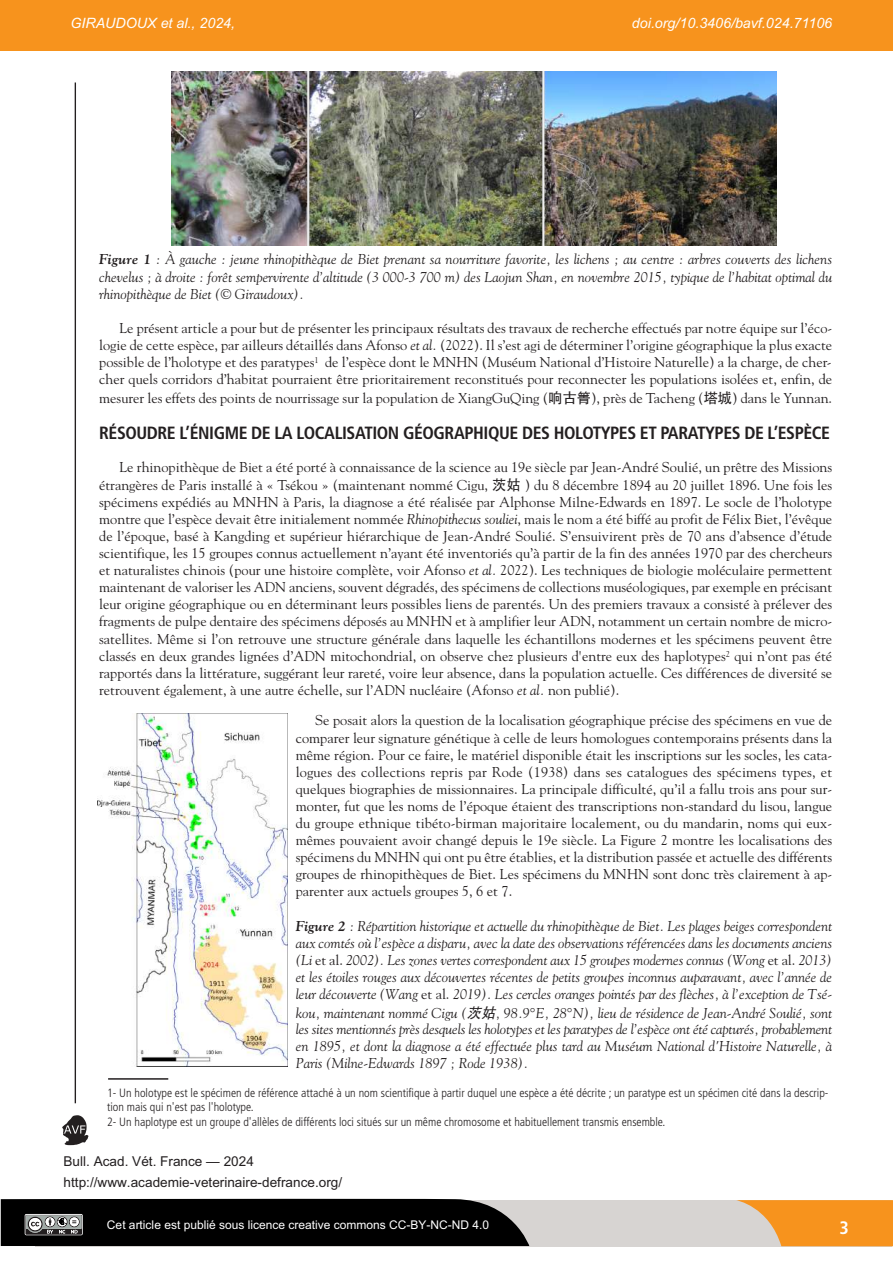
<style>
.page{position:relative;width:893px;height:1263px;background:#fff}
.page>*{position:absolute;margin:0;border:0;box-sizing:border-box;transform-origin:0 0}
.t1{font:700 condensed 18px "Frutiger";color:#fff}
.t2{font:700 condensed 17.7px "Frutiger";letter-spacing:-.025em;color:#231f20}
.t3{font:14.25px/17.1px "Goudy";color:#231f20;text-align:justify}
.t4{font:italic 14.25px/17.1px "Goudy";color:#231f20;text-align:justify}
.t5{font:italic 14.25px "Arial";color:#fff}
.t6{font:13.65px/21px "Arial";color:#231f20}
.t7{font:300 condensed 12px/14.4px "Frutiger";color:#231f20}
.t8{font:12px "Arial";color:#fff}
.s1{font-weight:700}
.s2{font-style:italic}
.s3{font-family:"ST Heiti"}
.s4{font-style:normal}
</style>
<div class="page">
<div style="left:35px;top:1199px;width:856px;height:47px;background:#d7d4d2"></div>
<svg style="left:736px;top:1200px;width:157px;height:46px"></svg>
<svg style="left:62px;top:1115px;width:26px;height:30px"></svg>
<div style="left:0;top:0;width:893px;height:51px;background:#f7931d"></div>
<hr style="left:75px;top:82px;width:1px;height:1021px;background:#231f20">
<svg style="left:1px;top:1198px;width:528px;height:48px;background:#131313"></svg>
<img style="left:171px;top:71px;width:606px;height:174px">
<img style="left:97px;top:713px;width:191px;height:353px">
<hr style="left:108px;top:1078px;width:60px;height:2px;background:#231f20">
<p class="t5" style="left:70px;top:15px;width:166px">GIRAUDOUX et al., 2024,</p>
<p class="t5" style="left:632px;top:15px;width:202px">doi.org/10.3406/bavf.024.71106</p>
<p class="t4" style="left:99px;top:251px;width:734px"><span class="s1">Figure 1</span> : À gauche : jeune rhinopithèque de Biet prenant sa nourriture favorite, les lichens ; au centre : arbres couverts des lichens chevelus ; à droite : forêt sempervirente d’altitude (3 000-3 700 m) des Laojun Shan, en novembre 2015, typique de l’habitat optimal du rhinopithèque de Biet (© Giraudoux).</p>
<p class="t3" style="left:99px;top:319px;width:734px;text-indent:20px">Le présent article a pour but de présenter les principaux résultats des travaux de recherche effectués par notre équipe sur l’éco&shy;logie de cette espèce, par ailleurs détaillés dans Afonso <span class="s2">et al.</span> (2022). Il s’est agi de déterminer l’origine géographique la plus exacte possible de l’holotype et des paratypes<sup>1</sup> de l’espèce dont le MNHN (Muséum National d’Histoire Naturelle) a la charge, de cher&shy;cher quels corridors d’habitat pourraient être prioritairement reconstitués pour reconnecter les populations isolées et, enfin, de</p>
<p class="t3" style="left:99px;top:389px;width:734px">mesurer les effets des points de nourrissage sur la population de XiangGuQing (<span class="s3">响古箐</span>), près de Tacheng (<span class="s3">塔城</span>) dans le Yunnan.</p>
<p class="t2" style="left:99px;top:426px;width:732px">RÉSOUDRE L’ÉNIGME DE LA LOCALISATION GÉOGRAPHIQUE DES HOLOTYPES ET PARATYPES DE L’ESPÈCE</p>
<p class="t3" style="left:99px;top:457px;width:734px;line-height:18.8px;text-align:right">Le rhinopithèque de Biet a été porté à connaissance de la science au 19e siècle par Jean-André Soulié, un prêtre des Missions étrangères de Paris installé à « Tsékou » (maintenant nommé Cigu, <span class="s3">茨姑</span> ) du 8 décembre 1894 au 20 juillet 1896. Une fois les</p>
<p class="t3" style="left:99px;top:493px;width:734px">spécimens expédiés au MNHN à Paris, la diagnose a été réalisée par Alphonse Milne-Edwards en 1897. Le socle de l’holotype montre que l’espèce devait être initialement nommée <span class="s2">Rhinopithecus souliei</span>, mais le nom a été biffé au profit de Félix Biet, l’évêque de l’époque, basé à Kangding et supérieur hiérarchique de Jean-André Soulié. S’ensuivirent près de 70 ans d’absence d’étude scientifique, les 15 groupes connus actuellement n’ayant été inventoriés qu’à partir de la fin des années 1970 par des chercheurs et naturalistes chinois (pour une histoire complète, voir Afonso <span class="s2">et al.</span> 2022). Les techniques de biologie moléculaire permettent maintenant de valoriser les ADN anciens, souvent dégradés, des spécimens de collections muséologiques, par exemple en précisant leur origine géographique ou en déterminant leurs possibles liens de parentés. Un des premiers travaux a consisté à prélever des fragments de pulpe dentaire des spécimens déposés au MNHN et à amplifier leur ADN, notamment un certain nombre de micro&shy;satellites. Même si l’on retrouve une structure générale dans laquelle les échantillons modernes et les spécimens peuvent être classés en deux grandes lignées d’ADN mitochondrial, on observe chez plusieurs d'entre eux des haplotypes<sup>2</sup> qui n’ont pas été rapportés dans la littérature, suggérant leur rareté, voire leur absence, dans la population actuelle. Ces différences de diversité se retrouvent également, à une autre échelle, sur l’ADN nucléaire (Afonso <span class="s2">et al.</span> non publié).</p>
<p class="t3" style="left:296px;top:712px;width:538px;text-indent:19px">Se posait alors la question de la localisation géographique précise des spécimens en vue de comparer leur signature génétique à celle de leurs homologues contemporains présents dans la même région. Pour ce faire, le matériel disponible était les inscriptions sur les socles, les cata&shy;logues des collections repris par Rode (1938) dans ses catalogues des spécimens types, et quelques biographies de missionnaires. La principale difficulté, qu’il a fallu trois ans pour sur&shy;monter, fut que les noms de l’époque étaient des transcriptions non-standard du lisou, langue du groupe ethnique tibéto-birman majoritaire localement, ou du mandarin, noms qui eux&shy;mêmes pouvaient avoir changé depuis le 19e siècle. La Figure 2 montre les localisations des spécimens du MNHN qui ont pu être établies, et la distribution passée et actuelle des différents groupes de rhinopithèques de Biet. Les spécimens du MNHN sont donc très clairement à ap&shy;parenter aux actuels groupes 5, 6 et 7.</p>
<p class="t4" style="left:296px;top:917px;width:538px"><span class="s1">Figure 2</span> : Répartition historique et actuelle du rhinopithèque de Biet. Les plages beiges correspondent aux comtés où l’espèce a disparu, avec la date des observations référencées dans les documents anciens (Li <span class="s4">et al.</span> 2002). Les zones vertes correspondent aux 15 groupes modernes connus (Wong <span class="s4">et al.</span> 2013) et les étoiles rouges aux découvertes récentes de petits groupes inconnus auparavant, avec l’année de leur découverte (Wang <span class="s4">et al.</span> 2019). Les cercles oranges pointés par des flèches, à l’exception de Tsé-</p>
<p class="t4" style="left:296px;top:1004px;width:538px">kou, maintenant nommé Cigu (<span class="s3">茨姑</span>, 98.9°E, 28°N), lieu de résidence de Jean-André Soulié, sont les sites mentionnés près desquels les holotypes et les paratypes de l’espèce ont été capturés, probablement en 1895, et dont la diagnose a été effectuée plus tard au Muséum National d'Histoire Naturelle, à Paris (Milne-Edwards 1897 ; Rode 1938).</p>
<p class="t7" style="left:107px;top:1086px;width:723px">1- Un holotype est le spécimen de référence attaché à un nom scientifique à partir duquel une espèce a été décrite ; un paratype est un spécimen cité dans la descrip&shy;tion mais qui n'est pas l'holotype.<br>2- Un haplotype est un groupe d'allèles de différents loci situés sur un même chromosome et habituellement transmis ensemble.</p>
<p class="t6" style="left:64px;top:1150px;width:280px">Bull. Acad. Vét. France — 2024 http://www.academie-veterinaire-defrance.org/</p>
<p class="t8" style="left:107px;top:1217px;width:384px">Cet article est publié sous licence creative commons CC-BY-NC-ND 4.0</p>
<p class="t1" style="left:840px;top:1220px;width:11px">3</p>
</div>
